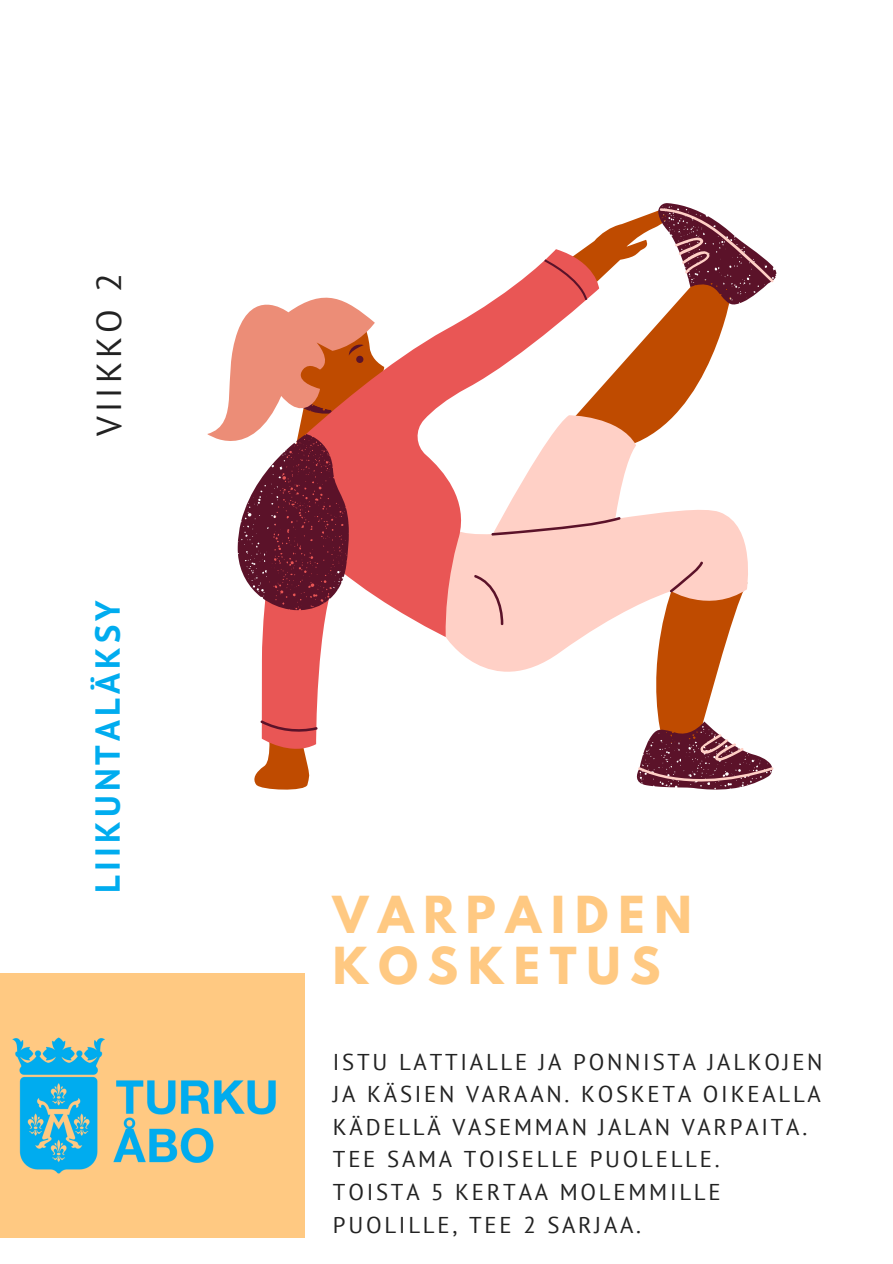
<style>
.page{position:relative;width:893px;height:1264px;background:#fff}
.page>*{position:absolute;margin:0;border:0;box-sizing:border-box;transform-origin:0 0}
.t1{font:700 45.15px/51.8px "League Spartan";letter-spacing:.22em;color:#ffc982}
.t2{font:700 34.65px "PT Sans";letter-spacing:.12em;color:#00acef}
.t3{font:34.65px "PT Sans";letter-spacing:.12em;color:#222}
.t4{font:22.8px/32.5px "PT Sans";letter-spacing:.12em;color:#222}
</style>
<div class="page">
<div style="left:0;top:973px;width:305px;height:264px;background:#ffc982"></div>
<img style="left:12px;top:1037px;width:264px;height:137px">
<svg style="left:599px;top:473px;width:149px;height:153px;fill:#ffd0c6"></svg>
<svg style="left:262px;top:261px;width:337px;height:459px"></svg>
<svg style="left:491px;top:516px;width:130px;height:19px;background:#e9b9b4"></svg>
<svg style="left:473px;top:574px;width:30px;height:51px;background:#eebdb6"></svg>
<svg style="left:254px;top:720px;width:64px;height:70px"></svg>
<svg style="left:544px;top:203px;width:232px;height:270px"></svg>
<svg style="left:633px;top:561px;width:141px;height:229px"></svg>
<svg style="left:207px;top:286px;width:177px;height:324px"></svg>
<h2 class="t3" style="left:86px;top:435px;width:164px;rotate:-90deg">VIIKKO 2</h2>
<h2 class="t2" style="left:84px;top:892px;width:294px;rotate:-90deg">LIIKUNTALÄKSY</h2>
<h1 class="t1" style="left:333px;top:894px;width:360px">VARPAIDEN<br>KOSKETUS</h1>
<p class="t4" style="left:333px;top:1044px;width:491px">ISTU LATTIALLE JA PONNISTA JALKOJEN<br>JA KÄSIEN VARAAN. KOSKETA OIKEALLA<br>KÄDELLÄ VASEMMAN JALAN VARPAITA.<br>TEE SAMA TOISELLE PUOLELLE.<br>TOISTA 5 KERTAA MOLEMMILLE<br>PUOLILLE, TEE 2 SARJAA.</p>
</div>
